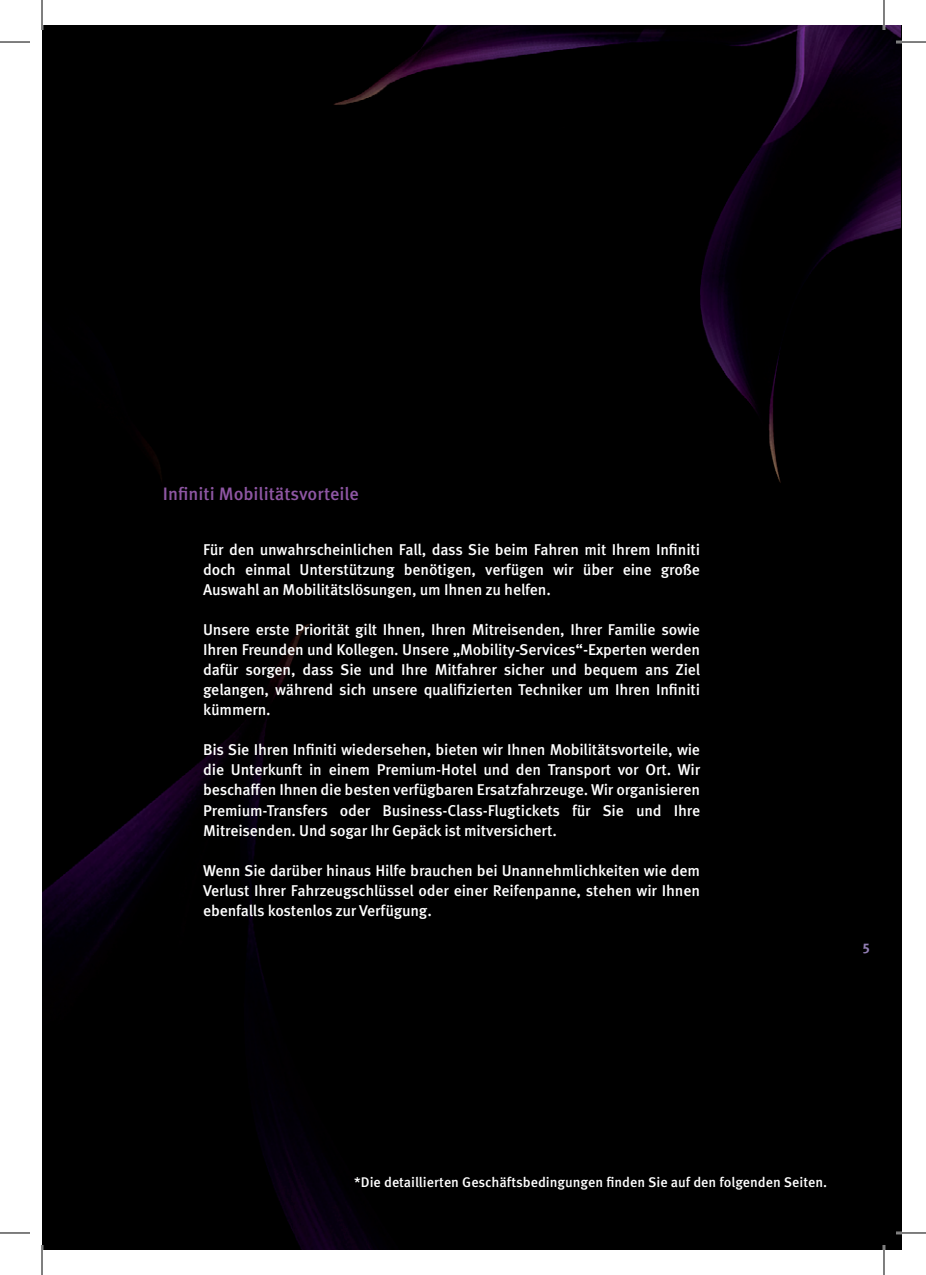
<style>
.page{position:relative;width:926px;height:1275px;background:#fff}
.page>*{position:absolute;margin:0;border:0;box-sizing:border-box;transform-origin:0 0}
.t1{font:500 18px "Infiniti Meta Pro";color:#8e56a3}
.t2{font:500 15.6px/20px "Infiniti Meta Pro";letter-spacing:-.01em;color:#fff;text-align:justify}
.t3{font:500 14px "Infiniti Meta Pro";color:#fff}
.t4{font:700 14px "Infiniti Meta Pro";color:#927eb4}
</style>
<div class="page">
<div style="left:42px;top:25px;width:859px;height:1224px;background:#000"></div>
<hr style="left:896px;top:41px;width:30px;height:2px;background:#fff">
<hr style="left:896px;top:1231px;width:30px;height:3px;background:#fff">
<hr style="left:883px;top:0;width:2px;height:30px;background:#fff">
<hr style="left:883px;top:1245px;width:2px;height:30px;background:#fff">
<hr style="left:0;top:42px;width:30px;height:1px;background:#000">
<hr style="left:896px;top:42px;width:30px;height:1px;background:#000">
<hr style="left:0;top:1232px;width:30px;height:1px;background:#000">
<hr style="left:896px;top:1232px;width:30px;height:1px;background:#000">
<hr style="left:42px;top:0;width:1px;height:30px;background:#000">
<hr style="left:42px;top:1245px;width:1px;height:30px;background:#000">
<hr style="left:884px;top:0;width:1px;height:30px;background:#000">
<hr style="left:884px;top:1245px;width:1px;height:30px;background:#000">
<p class="t1" style="left:163px;top:482px;width:197px">Infiniti Mobilitätsvorteile</p>
<p class="t2" style="left:203px;top:540px;width:498px">Für den unwahrscheinlichen Fall, dass Sie beim Fahren mit Ihrem Infiniti doch einmal Unterstützung benötigen, verfügen wir über eine große Auswahl an Mobilitätslösungen, um Ihnen zu helfen.</p>
<p class="t2" style="left:203px;top:620px;width:499px">Unsere erste Priorität gilt Ihnen, Ihren Mitreisenden, Ihrer Familie sowie Ihren Freunden und Kollegen. Unsere „Mobility-Services“-Experten werden dafür sorgen, dass Sie und Ihre Mitfahrer sicher und bequem ans Ziel gelangen, während sich unsere qualifizierten Techniker um Ihren Infiniti kümmern.</p>
<p class="t2" style="left:203px;top:740px;width:499px">Bis Sie Ihren Infiniti wiedersehen, bieten wir Ihnen Mobilitätsvorteile, wie die Unterkunft in einem Premium-Hotel und den Transport vor Ort. Wir beschaffen Ihnen die besten verfügbaren Ersatzfahrzeuge. Wir organisieren Premium-Transfers oder Business-Class-Flugtickets für Sie und Ihre Mitreisenden. Und sogar Ihr Gepäck ist mitversichert.</p>
<p class="t2" style="left:203px;top:860px;width:499px">Wenn Sie darüber hinaus Hilfe brauchen bei Unannehmlichkeiten wie dem Verlust Ihrer Fahrzeugschlüssel oder einer Reifenpanne, stehen wir Ihnen ebenfalls kostenlos zur Verfügung.</p>
<p class="t4" style="left:863px;top:939px;width:8px">5</p>
<p class="t3" style="left:354px;top:1173px;width:474px">*Die detaillierten Geschäftsbedingungen finden Sie auf den folgenden Seiten.</p>
</div>
